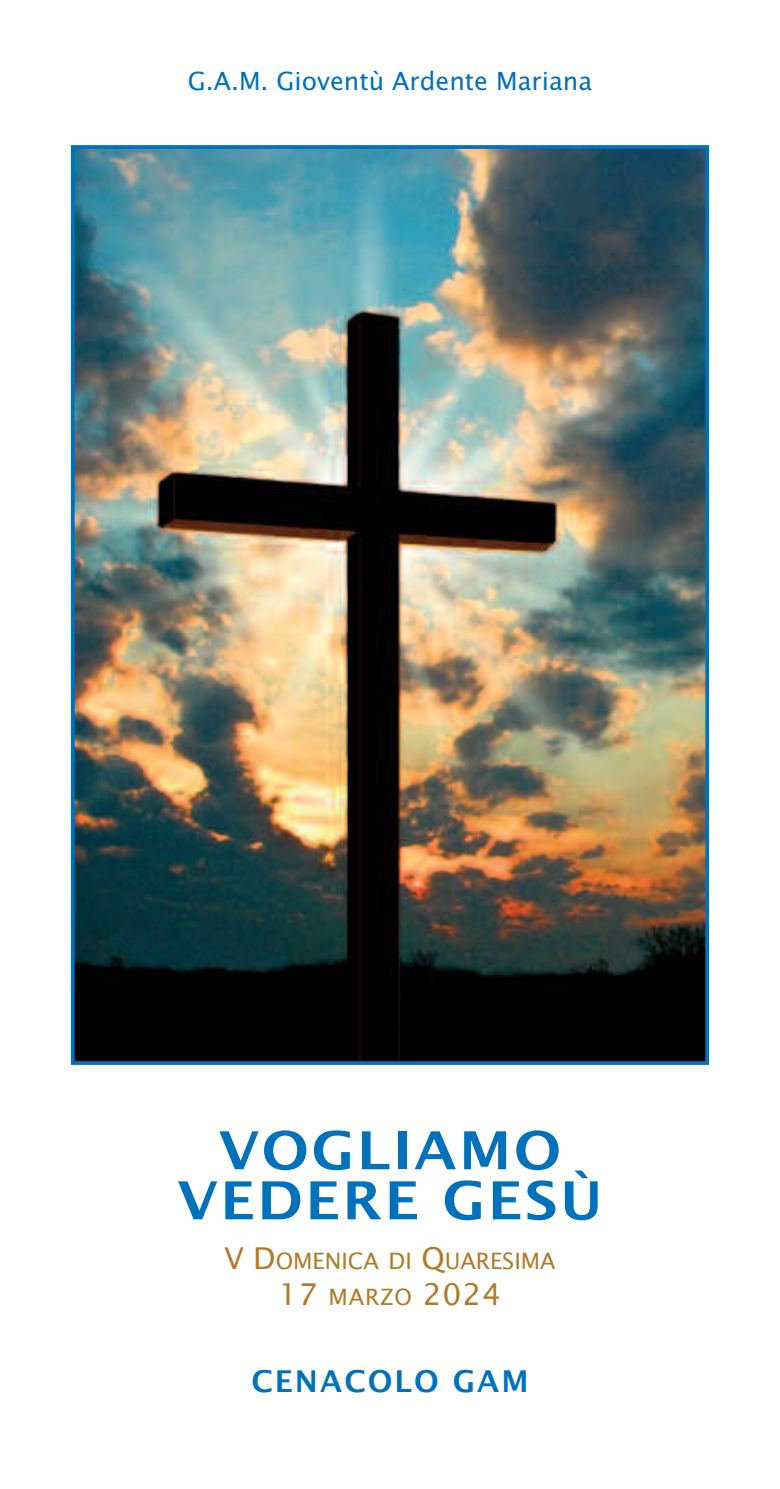
<style>
.page{position:relative;width:780px;height:1489px;background:#fff}
.page>*{position:absolute;margin:0;border:0;box-sizing:border-box;transform-origin:0 0}
.t1{font:600 52.5px/50px "Lucida Sans";letter-spacing:.04em;color:#0072bc;text-align:center;scale:1.1 1}
.t2{font:30px "Lucida Sans";letter-spacing:.025em;color:#b07c29}
.t3{font:600 30px "Lucida Sans";letter-spacing:.07em;color:#0072bc}
.t4{font:25px "Lucida Sans";color:#0072bc}
.t5{font:22.5px "Lucida Sans";color:#b07c29}
.s1{font-size:30px}
.s2{font-size:22.5px}
</style>
<div class="page">
<img style="left:76px;top:150px;width:628px;height:909px">
<div style="left:71px;top:145px;width:638px;height:919px;border:4px solid #0072bc"></div>
<p class="t4" style="left:188px;top:67px;width:406px">G.A.M. Gioventù Ardente Mariana</p>
<h1 class="t1" style="left:177px;top:1126px;width:388px">VOGLIAMO<br>VEDERE GESÙ</h1>
<p class="t5" style="left:224px;top:1248px;width:333px"><span class="s1">V D</span>OMENICA DI <span class="s1">Q</span>UARESIMA</p>
<p class="t2" style="left:279px;top:1277px;width:224px">17 <span class="s2">MARZO</span> 2024</p>
<p class="t3" style="left:251px;top:1363px;width:279px">CENACOLO GAM</p>
</div>
